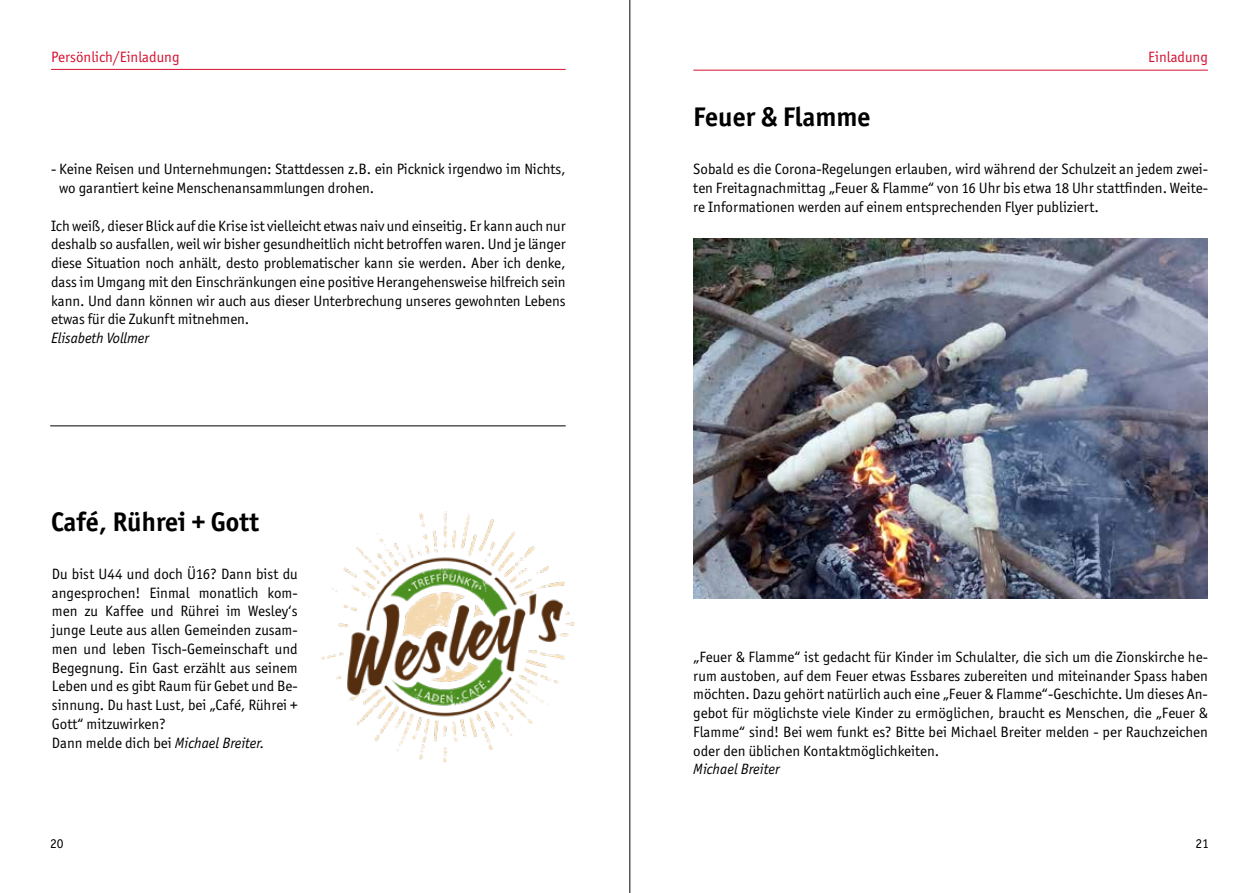
<style>
.page{position:relative;width:1259px;height:893px;background:#fff}
.page>*{position:absolute;margin:0;border:0;box-sizing:border-box;transform-origin:0 0}
.t1{font:700 27px "Officina Sans ITC Std";color:#000}
.t2{font:15px/18.8px "Officina Sans ITC Std";color:#000;text-align:justify}
.t3{font:italic 15px "Officina Sans ITC Std";letter-spacing:-.005em;color:#000}
.t4{font:15px "Officina Sans ITC Std";color:#d51130}
.t5{font:13.5px "Officina Sans ITC Std";color:#000}
.s1{font-style:italic}
</style>
<div class="page">
<hr style="left:51px;top:69px;width:515px;height:1px;background:#d51130">
<hr style="left:693px;top:70px;width:515px;height:1px;background:#d51130">
<img style="left:693px;top:239px;width:515px;height:360px">
<hr style="left:50px;top:426px;width:516px;height:1px;background:#000">
<img style="left:321px;top:513px;width:254px;height:250px">
<hr style="left:629px;top:0;width:1px;height:893px;background:#000">
<p class="t4" style="left:51px;top:48px;width:130px">Persönlich/Einladung</p>
<p class="t4" style="left:1148px;top:48px;width:61px">Einladung</p>
<p class="t2" style="left:59px;top:160px;width:508px;text-indent:-8px">- Keine Reisen und Unternehmungen: Stattdessen z.B. ein Picknick irgendwo im Nichts, wo garantiert keine Menschenansammlungen drohen.</p>
<p class="t2" style="left:51px;top:216px;width:516px">Ich weiß, dieser Blick auf die Krise ist vielleicht etwas naiv und einseitig. Er kann auch nur deshalb so ausfallen, weil wir bisher gesundheitlich nicht betroffen waren. Und je länger diese Situation noch anhält, desto problematischer kann sie werden. Aber ich denke, dass im Umgang mit den Einschränkungen eine positive Herangehensweise hilfreich sein kann. Und dann können wir auch aus dieser Unterbrechung unseres gewohnten Lebens etwas für die Zukunft mitnehmen.</p>
<p class="t3" style="left:51px;top:330px;width:99px">Elisabeth Vollmer</p>
<h1 class="t1" style="left:51px;top:505px;width:210px">Café, Rührei + Gott</h1>
<p class="t2" style="left:52px;top:564px;width:247px;text-align:left">Du bist U44 und doch Ü16? Dann bist du angesprochen! Einmal monatlich kom&shy;men zu Kaffee und Rührei im Wesley‘s junge Leute aus allen Gemeinden zusam&shy;men und leben Tisch-Gemeinschaft und Begegnung. Ein Gast erzählt aus seinem Leben und es gibt Raum für Gebet und Be&shy;sinnung. Du hast Lust, bei „Café, Rührei + Gott“ mitzuwirken?<br>Dann melde dich bei <span class="s1">Michael Breiter.</span></p>
<h1 class="t1" style="left:693px;top:100px;width:179px">Feuer &amp; Flamme</h1>
<p class="t2" style="left:693px;top:160px;width:516px">Sobald es die Corona-Regelungen erlauben, wird während der Schulzeit an jedem zwei&shy;ten Freitagnachmittag „Feuer &amp; Flamme“ von 16 Uhr bis etwa 18 Uhr stattfinden. Weite&shy;re Informationen werden auf einem entsprechenden Flyer publiziert.</p>
<p class="t2" style="left:693px;top:647px;width:516px">„Feuer &amp; Flamme“ ist gedacht für Kinder im Schulalter, die sich um die Zionskirche he&shy;rum austoben, auf dem Feuer etwas Essbares zubereiten und miteinander Spass haben möchten. Dazu gehört natürlich auch eine „Feuer &amp; Flamme“-Geschichte. Um dieses An&shy;gebot für möglichste viele Kinder zu ermöglichen, braucht es Menschen, die „Feuer &amp; Flamme“ sind! Bei wem funkt es? Bitte bei Michael Breiter melden - per Rauchzeichen oder den üblichen Kontaktmöglichkeiten.</p>
<p class="t3" style="left:693px;top:761px;width:88px">Michael Breiter</p>
<p class="t5" style="left:50px;top:836px;width:15px">20</p>
<p class="t5" style="left:1195px;top:836px;width:15px">21</p>
</div>
